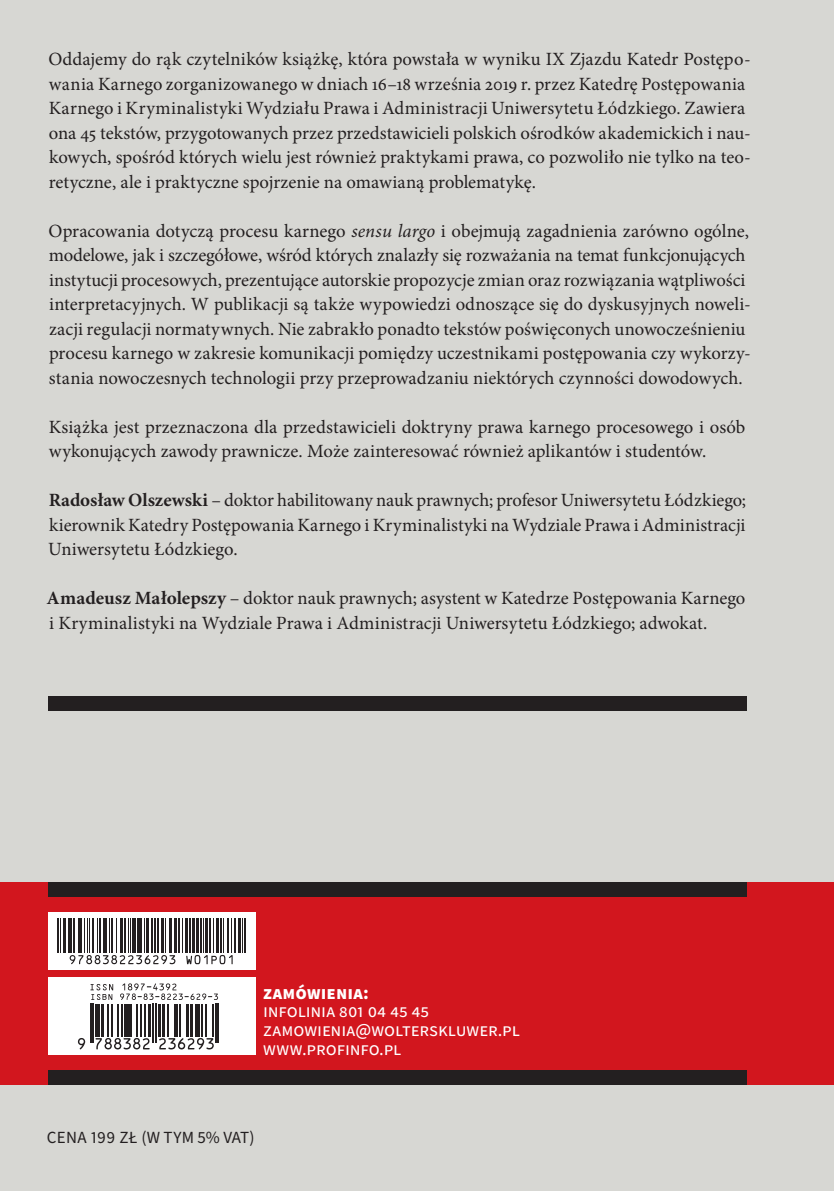
<style>
.page{position:relative;width:834px;height:1191px;background:#fff}
.page>*{position:absolute;margin:0;border:0;box-sizing:border-box;transform-origin:0 0}
.t1{font:18.72px/24.5px "Minion Pro";letter-spacing:.005em;color:#231f20}
.t2{font:18.72px/18.7px "Source Sans Pro";letter-spacing:-.005em;color:#fff}
.t3{font:700 18.72px "Source Sans Pro";letter-spacing:.005em;color:#fff}
.t4{font:16.97px "Source Sans Pro";letter-spacing:.015em;color:#231f20}
.s1{font-style:italic}
.s2{font-weight:700}
</style>
<div class="page">
<div style="left:0;top:0;width:832px;height:1191px;background:#d7d7d3"></div>
<div style="left:818px;top:0;width:15px;height:1191px;background:#d7d7d3"></div>
<div style="left:0;top:882px;width:832px;height:203px;background:#d2161e"></div>
<div style="left:823px;top:882px;width:10px;height:203px;background:#d2161e"></div>
<div style="left:48px;top:1070px;width:698px;height:15px;background:#231f20"></div>
<div style="left:48px;top:882px;width:698px;height:15px;background:#231f20"></div>
<div style="left:48px;top:696px;width:698px;height:15px;background:#231f20"></div>
<div style="left:48px;top:912px;width:207px;height:58px;background:#fff"></div>
<hr style="left:57px;top:918px;width:2px;height:34px;background:#231f20">
<hr style="left:60px;top:918px;width:1px;height:34px;background:#231f20">
<hr style="left:63px;top:918px;width:3px;height:34px;background:#231f20">
<hr style="left:68px;top:918px;width:4px;height:34px;background:#231f20">
<hr style="left:73px;top:918px;width:1px;height:34px;background:#231f20">
<hr style="left:74px;top:918px;width:1px;height:34px;background:#231f20">
<hr style="left:78px;top:918px;width:4px;height:34px;background:#231f20">
<hr style="left:84px;top:918px;width:1px;height:34px;background:#231f20">
<hr style="left:87px;top:918px;width:1px;height:34px;background:#231f20">
<hr style="left:89px;top:918px;width:1px;height:34px;background:#231f20">
<hr style="left:92px;top:918px;width:2px;height:34px;background:#231f20">
<hr style="left:97px;top:918px;width:1px;height:34px;background:#231f20">
<hr style="left:99px;top:918px;width:2px;height:34px;background:#231f20">
<hr style="left:103px;top:918px;width:2px;height:34px;background:#231f20">
<hr style="left:106px;top:918px;width:1px;height:34px;background:#231f20">
<hr style="left:109px;top:918px;width:1px;height:34px;background:#231f20">
<hr style="left:111px;top:918px;width:2px;height:34px;background:#231f20">
<hr style="left:116px;top:918px;width:1px;height:34px;background:#231f20">
<hr style="left:120px;top:918px;width:2px;height:34px;background:#231f20">
<hr style="left:124px;top:918px;width:2px;height:34px;background:#231f20">
<hr style="left:128px;top:918px;width:1px;height:34px;background:#231f20">
<hr style="left:130px;top:918px;width:1px;height:34px;background:#231f20">
<hr style="left:132px;top:918px;width:4px;height:34px;background:#231f20">
<hr style="left:137px;top:918px;width:2px;height:34px;background:#231f20">
<hr style="left:140px;top:918px;width:2px;height:34px;background:#231f20">
<hr style="left:144px;top:918px;width:1px;height:34px;background:#231f20">
<hr style="left:146px;top:918px;width:3px;height:34px;background:#231f20">
<hr style="left:151px;top:918px;width:2px;height:34px;background:#231f20">
<hr style="left:153px;top:918px;width:2px;height:34px;background:#231f20">
<hr style="left:157px;top:918px;width:2px;height:34px;background:#231f20">
<hr style="left:161px;top:918px;width:3px;height:34px;background:#231f20">
<hr style="left:165px;top:918px;width:1px;height:34px;background:#231f20">
<hr style="left:169px;top:918px;width:1px;height:34px;background:#231f20">
<hr style="left:171px;top:918px;width:1px;height:34px;background:#231f20">
<hr style="left:174px;top:918px;width:3px;height:34px;background:#231f20">
<hr style="left:178px;top:918px;width:2px;height:34px;background:#231f20">
<hr style="left:182px;top:918px;width:1px;height:34px;background:#231f20">
<hr style="left:185px;top:918px;width:2px;height:34px;background:#231f20">
<hr style="left:189px;top:918px;width:2px;height:34px;background:#231f20">
<hr style="left:192px;top:918px;width:3px;height:34px;background:#231f20">
<hr style="left:196px;top:918px;width:3px;height:34px;background:#231f20">
<hr style="left:200px;top:918px;width:1px;height:34px;background:#231f20">
<hr style="left:202px;top:918px;width:1px;height:34px;background:#231f20">
<hr style="left:205px;top:918px;width:3px;height:34px;background:#231f20">
<hr style="left:209px;top:918px;width:2px;height:34px;background:#231f20">
<hr style="left:213px;top:918px;width:1px;height:34px;background:#231f20">
<hr style="left:216px;top:918px;width:2px;height:34px;background:#231f20">
<hr style="left:220px;top:918px;width:2px;height:34px;background:#231f20">
<hr style="left:223px;top:918px;width:1px;height:34px;background:#231f20">
<hr style="left:227px;top:918px;width:2px;height:34px;background:#231f20">
<hr style="left:231px;top:918px;width:1px;height:34px;background:#231f20">
<hr style="left:233px;top:918px;width:2px;height:34px;background:#231f20">
<hr style="left:238px;top:918px;width:3px;height:34px;background:#231f20">
<hr style="left:242px;top:918px;width:1px;height:34px;background:#231f20">
<hr style="left:244px;top:918px;width:2px;height:34px;background:#231f20">
<svg style="left:70px;top:955px;width:105px;height:9px"></svg>
<svg style="left:186px;top:955px;width:46px;height:9px"></svg>
<div style="left:48px;top:977px;width:207px;height:77px;background:#fff"></div>
<svg style="left:78px;top:1038px;width:7px;height:11px"></svg>
<hr style="left:90px;top:1004px;width:1px;height:39px;background:#231f20">
<hr style="left:93px;top:1004px;width:1px;height:39px;background:#231f20">
<hr style="left:95px;top:1004px;width:4px;height:32px;background:#231f20">
<hr style="left:101px;top:1004px;width:2px;height:32px;background:#231f20">
<hr style="left:108px;top:1004px;width:1px;height:32px;background:#231f20">
<hr style="left:112px;top:1004px;width:1px;height:32px;background:#231f20">
<hr style="left:117px;top:1004px;width:1px;height:32px;background:#231f20">
<hr style="left:121px;top:1004px;width:1px;height:32px;background:#231f20">
<div style="left:124px;top:1004px;width:5px;height:32px;background:#231f20"></div>
<hr style="left:131px;top:1004px;width:1px;height:32px;background:#231f20">
<hr style="left:136px;top:1004px;width:1px;height:32px;background:#231f20">
<hr style="left:140px;top:1004px;width:1px;height:32px;background:#231f20">
<svg style="left:95px;top:1038px;width:55px;height:11px"></svg>
<hr style="left:144px;top:1004px;width:1px;height:32px;background:#231f20">
<hr style="left:148px;top:1004px;width:3px;height:32px;background:#231f20">
<hr style="left:152px;top:1004px;width:2px;height:39px;background:#231f20">
<hr style="left:155px;top:1004px;width:1px;height:39px;background:#231f20">
<hr style="left:158px;top:1004px;width:3px;height:32px;background:#231f20">
<hr style="left:162px;top:1004px;width:3px;height:32px;background:#231f20">
<hr style="left:167px;top:1004px;width:2px;height:32px;background:#231f20">
<hr style="left:174px;top:1004px;width:1px;height:32px;background:#231f20">
<hr style="left:177px;top:1004px;width:1px;height:32px;background:#231f20">
<hr style="left:179px;top:1004px;width:2px;height:32px;background:#231f20">
<hr style="left:186px;top:1004px;width:3px;height:32px;background:#231f20">
<hr style="left:190px;top:1004px;width:3px;height:32px;background:#231f20">
<hr style="left:196px;top:1004px;width:4px;height:32px;background:#231f20">
<hr style="left:201px;top:1004px;width:1px;height:32px;background:#231f20">
<svg style="left:159px;top:1038px;width:55px;height:11px"></svg>
<hr style="left:205px;top:1004px;width:2px;height:32px;background:#231f20">
<hr style="left:212px;top:1004px;width:1px;height:32px;background:#231f20">
<hr style="left:215px;top:1004px;width:1px;height:39px;background:#231f20">
<hr style="left:217px;top:1004px;width:2px;height:39px;background:#231f20">
<svg style="left:90px;top:984px;width:23px;height:16px"></svg>
<svg style="left:120px;top:983px;width:98px;height:17px"></svg>
<p class="t1" style="left:49px;top:47px;width:703px">Oddajemy do rąk czytelników książkę, która powstała w wyniku IX Zjazdu Katedr Postępo&shy;wania Karnego zorganizowanego w dniach 16–18 września 2019 r. przez Katedrę Postępowania Karnego i Kryminalistyki Wydziału Prawa i Administracji Uniwersytetu Łódzkiego. Zawiera ona 45 tekstów, przygotowanych przez przedstawicieli polskich ośrodków akademickich i nau&shy;kowych, spośród których wielu jest również praktykami prawa, co pozwoliło nie tylko na teo&shy;retyczne, ale i praktyczne spojrzenie na omawianą problematykę.</p>
<p class="t1" style="left:49px;top:218px;width:703px">Opracowania dotyczą procesu karnego <span class="s1">sensu largo</span> i obejmują zagadnienia zarówno ogólne, modelowe, jak i szczegółowe, wśród których znalazły się rozważania na temat funkcjonujących instytucji procesowych, prezentujące autorskie propozycje zmian oraz rozwiązania wątpliwości interpretacyjnych. W publikacji są także wypowiedzi odnoszące się do dyskusyjnych noweli&shy;zacji regulacji normatywnych. Nie zabrakło ponadto tekstów poświęconych unowocześnieniu procesu karnego w zakresie komunikacji pomiędzy uczestnikami postępowania czy wykorzy&shy;stania nowoczesnych technologii przy przeprowadzaniu niektórych czynności dowodowych.</p>
<p class="t1" style="left:49px;top:414px;width:698px">Książka jest przeznaczona dla przedstawicieli doktryny prawa karnego procesowego i osób wykonujących zawody prawnicze. Może zainteresować również aplikantów i studentów.</p>
<p class="t1" style="left:48px;top:488px;width:699px;text-align:justify"><span class="s2">Radosław Olszewski</span> – doktor habilitowany nauk prawnych; profesor Uniwersytetu Łódzkiego; kierownik Katedry Postępowania Karnego i Kryminalistyki na Wydziale Prawa i Administracji Uniwersytetu Łódzkiego.</p>
<p class="t1" style="left:47px;top:586px;width:700px"><span class="s2">Amadeusz Małolepszy</span> – doktor nauk prawnych; asystent w Katedrze Postępowania Karnego i Kryminalistyki na Wydziale Prawa i Administracji Uniwersytetu Łódzkiego; adwokat.</p>
<p class="t3" style="left:263px;top:979px;width:107px">zamówienia:</p>
<p class="t2" style="left:263px;top:1002px;width:258px">infolinia 801 04 45 45 zamowienia@wolterskluwer.pl www.profinfo.pl</p>
<p class="t4" style="left:47px;top:1125px;width:209px">CENA 199 ZŁ (W TYM 5% VAT)</p>
</div>
